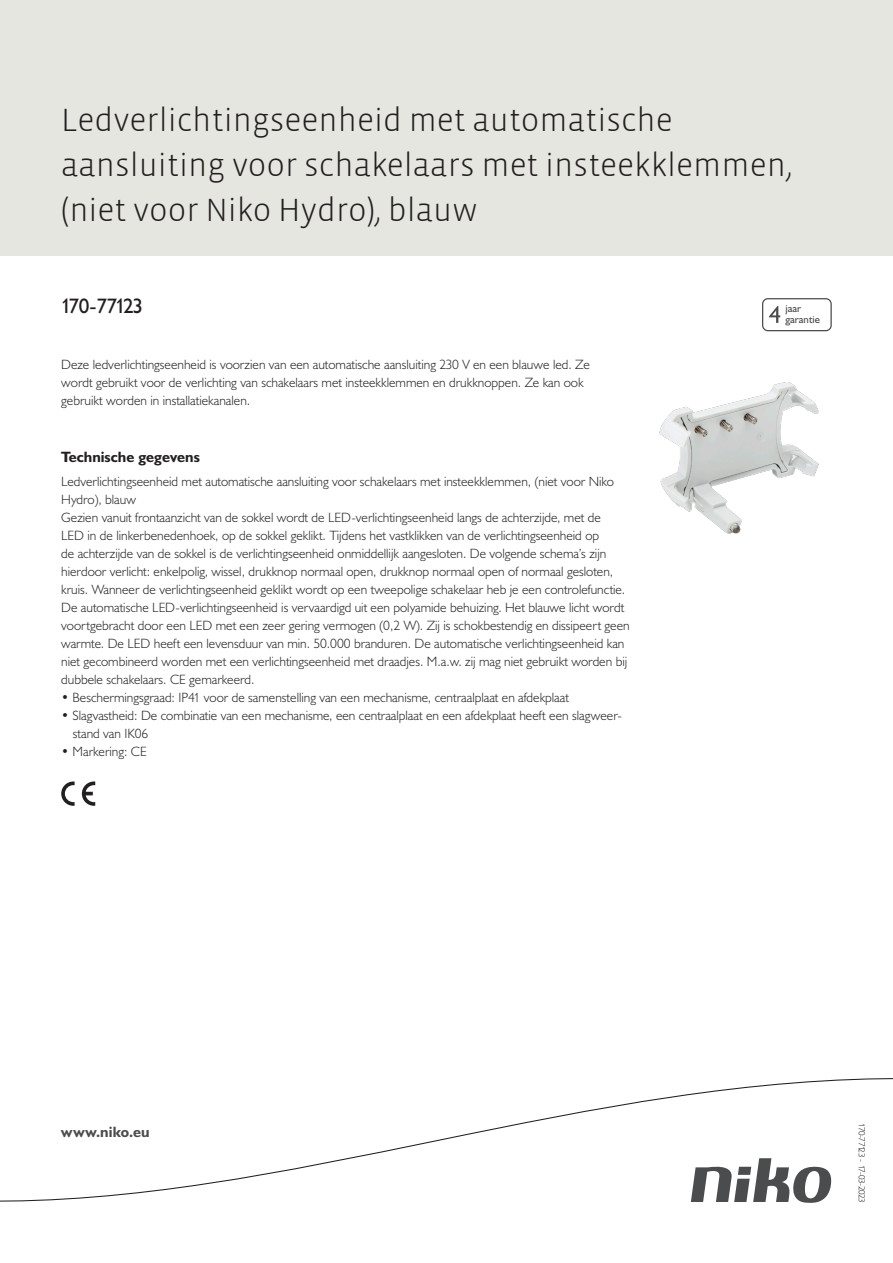
<style>
.page{position:relative;width:893px;height:1263px;background:#fff}
.page>*{position:absolute;margin:0;border:0;box-sizing:border-box;transform-origin:0 0}
.Title_datasheets{font:300 33px/45px "Vista Sans";color:#231f20}
.Article_number{font:21px "Humanist 521 BT";letter-spacing:-.065em;color:#231f20}
.Titles_parts{font:700 15px "Humanist 521 BT";color:#231f20}
.titel_afbeelding{font:700 15px "Humanist 521 BT";letter-spacing:.005em;color:#4b4c4d}
.Platte_tekst_CAB{font:300 13.5px/18px "Humanist 521 BT";color:#231f20}
.USP_Bullets{font:300 13.5px/18px "Humanist 521 BT";color:#231f20}
.t1{font:10.8px/10.8px "Humanist 521 BT";color:#4b4c4d}
.Revision{font:300 9px "Humanist 521 BT";letter-spacing:-.05em;color:#231f20}
</style>
<div class="page">
<div style="left:0;top:0;width:893px;height:255px;background:#e6e6e0"></div>
<svg style="left:82px;top:781px;width:13px;height:25px"></svg>
<svg style="left:61px;top:781px;width:14px;height:25px"></svg>
<svg style="left:762px;top:298px;width:70px;height:33px"></svg>
<svg style="left:0;top:1078px;width:893px;height:125px"></svg>
<img style="left:659px;top:382px;width:160px;height:152px">
<p class="Title_datasheets" style="left:61px;top:98px;width:733px">Ledverlichtingseenheid met automatische aansluiting voor schakelaars met insteekklemmen, (niet voor Niko Hydro), blauw</p>
<p class="Article_number" style="left:61px;top:293px;width:83px">170-77123</p>
<p class="t1" style="left:785px;top:303px;width:36px">jaar garantie</p>
<p class="Platte_tekst_CAB" style="left:61px;top:355px;width:530px">Deze ledverlichtingseenheid is voorzien van een automatische aansluiting 230 V en een blauwe led. Ze wordt gebruikt voor de verlichting van schakelaars met insteekklemmen en drukknoppen. Ze kan ook gebruikt worden in installatiekanalen.</p>
<p class="Titles_parts" style="left:61px;top:447px;width:140px">Technische gegevens</p>
<p class="Platte_tekst_CAB" style="left:61px;top:472px;width:554px">Ledverlichtingseenheid met automatische aansluiting voor schakelaars met insteekklemmen, (niet voor Niko<br>Hydro), blauw</p>
<p class="Platte_tekst_CAB" style="left:61px;top:508px;width:570px">Gezien vanuit frontaanzicht van de sokkel wordt de LED-verlichtingseenheid langs de achterzijde, met de<br>LED in de linkerbenedenhoek, op de sokkel geklikt. Tijdens het vastklikken van de verlichtingseenheid op<br>de achterzijde van de sokkel is de verlichtingseenheid onmiddellijk aangesloten. De volgende schema’s zijn hierdoor verlicht: enkelpolig, wissel, drukknop normaal open, drukknop normaal open of normaal gesloten, kruis. Wanneer de verlichtingseenheid geklikt wordt op een tweepolige schakelaar heb je een controlefunctie.<br>De automatische LED-verlichtingseenheid is vervaardigd uit een polyamide behuizing. Het blauwe licht wordt voortgebracht door een LED met een zeer gering vermogen (0,2 W). Zij is schokbestendig en dissipeert geen warmte. De LED heeft een levensduur van min. 50.000 branduren. De automatische verlichtingseenheid kan niet gecombineerd worden met een verlichtingseenheid met draadjes. M.a.w. zij mag niet gebruikt worden bij dubbele schakelaars. CE gemarkeerd.</p>
<p class="USP_Bullets" style="left:61px;top:688px;width:509px">• Beschermingsgraad: IP41 voor de samenstelling van een mechanisme, centraalplaat en afdekplaat</p>
<p class="USP_Bullets" style="left:73px;top:706px;width:550px;text-indent:-12px">• Slagvastheid: De combinatie van een mechanisme, een centraalplaat en een afdekplaat heeft een slagweer&shy;stand van IK06</p>
<p class="USP_Bullets" style="left:61px;top:742px;width:87px">• Markering: CE</p>
<p class="titel_afbeelding" style="left:61px;top:1122px;width:90px">www.niko.eu</p>
<p class="Revision" style="left:868px;top:1123px;width:81px;rotate:90deg">170-77123 - 17-03-2023</p>
</div>
